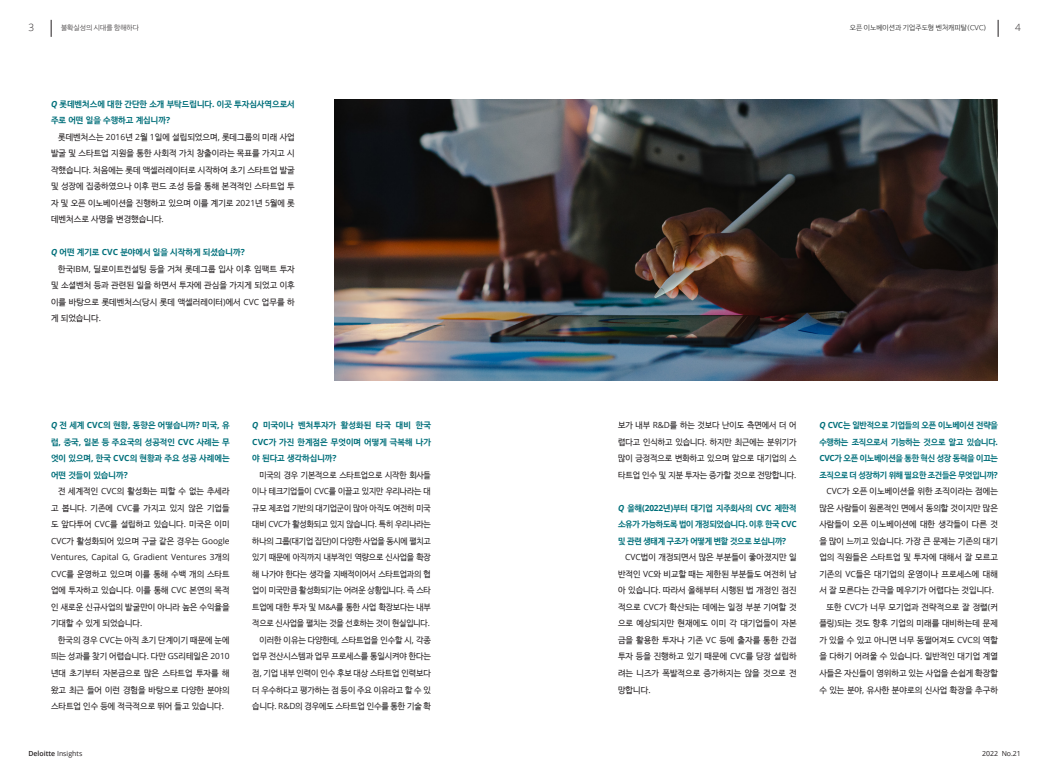
<style>
.page{position:relative;width:1049px;height:780px;background:#fff}
.page>*{position:absolute;margin:0;border:0;box-sizing:border-box;transform-origin:0 0}
.t1{font:300 10px "Open Sans";color:#231f20}
.t2{font:8.5px/16.5px "Nanum Barun Gothic";color:#231f20;text-align:justify}
.t3{font:700 8.5px/16.5px "Nanum Barun Gothic";color:#006f7a;text-align:justify}
.t4{font:8.5px/16.5px "Nanum Barun Gothic";color:#231f20;text-align:justify;scale:.96 1}
.t5{font:300 7px "Nanum Barun Gothic";color:#000}
.t6{font:600 7px "Open Sans";color:#231f20}
.t7{font:300 7px "Nanum Barun Gothic";color:#231f20}
.t8{font:7px "Open Sans";letter-spacing:-.005em;color:#231f20}
.s1{font-family:"Open Sans";font-style:italic}
.s2{font-family:"Open Sans"}
.s3{font-weight:400}
</style>
<div class="page">
<svg style="left:51px;top:20px;width:1px;height:17px"></svg>
<svg style="left:998px;top:20px;width:1px;height:17px"></svg>
<img style="left:334px;top:99px;width:664px;height:281px">
<p class="t5" style="left:850px;top:24px;width:138px">오픈 이노베이션과 기업주도형 벤처캐피탈(CVC)</p>
<p class="t1" style="left:28px;top:21px;width:7px">3</p>
<p class="t7" style="left:61px;top:25px;width:80px">불확실성의 시대를 항해하다</p>
<p class="t1" style="left:1015px;top:21px;width:7px">4</p>
<p class="t3" style="left:51px;top:96px;width:245px"><span class="s1">Q</span> 롯데벤처스에 대한 간단한 소개 부탁드립니다<span class="s2">.</span> 이곳 투자심사역으로서 주로 어떤 일을 수행하고 계십니까<span class="s2">?</span></p>
<p class="t2" style="left:51px;top:129px;width:245px;text-indent:7px">롯데벤처스는 <span class="s2">2016</span>년 <span class="s2">2</span>월 <span class="s2">1</span>일에 설립되었으며<span class="s2">,</span> 롯데그룹의 미래 사업 발굴 및 스타트업 지원을 통한 사회적 가치 창출이라는 목표를 가지고 시 작했습니다<span class="s2">.</span> 처음에는 롯데 액셀러레이터로 시작하여 초기 스타트업 발굴 및 성장에 집중하였으나 이후 펀드 조성 등을 통해 본격적인 스타트업 투 자 및 오픈 이노베이션을 진행하고 있으며 이를 계기로 <span class="s2">2021</span>년 <span class="s2">5</span>월에 롯 데벤처스로 사명을 변경했습니다<span class="s2">.</span></p>
<p class="t3" style="left:51px;top:244px;width:195px"><span class="s1">Q</span> 어떤 계기로 <span class="s2">CVC</span> 분야에서 일을 시작하게 되셨습니까<span class="s2">?</span></p>
<p class="t2" style="left:51px;top:261px;width:245px;text-indent:7px">한국<span class="s2">IBM,</span> 딜로이트컨설팅 등을 거쳐 롯데그룹 입사 이후 임팩트 투자 및 소셜벤처 등과 관련된 일을 하면서 투자에 관심을 가지게 되었고 이후 이를 바탕으로 롯데벤처스<span class="s2">(</span>당시 롯데 액셀러레이터<span class="s2">)</span>에서 <span class="s2">CVC</span> 업무를 하 게 되었습니다<span class="s2">.</span></p>
<p class="t3" style="left:51px;top:418px;width:180px"><span class="s1">Q</span> 전 세계 <span class="s2">CVC</span>의 현황<span class="s2">,</span> 동향은 어떻습니까<span class="s2">?</span> 미국<span class="s2">,</span> 유 럽<span class="s2">,</span> 중국<span class="s2">,</span> 일본 등 주요국의 성공적인 <span class="s2">CVC</span> 사례는 무 엇이 있으며<span class="s2">,</span> 한국 <span class="s2">CVC</span>의 현황과 주요 성공 사례에는 어떤 것들이 있습니까<span class="s2">?</span></p>
<p class="t2" style="left:51px;top:483px;width:180px;text-indent:7px">전 세계적인 <span class="s2">CVC</span>의 활성화는 피할 수 없는 추세라 고 봅니다<span class="s2">.</span> 기존에 <span class="s2">CVC</span>를 가지고 있지 않은 기업들 도 앞다투어 <span class="s2">CVC</span>를 설립하고 있습니다<span class="s2">.</span> 미국은 이미 <span class="s2">CVC</span>가 활성화되어 있으며 구글 같은 경우는 <span class="s2">Google Ventures, Capital G, Gradient Ventures 3</span>개의 <span class="s2">CVC</span>를 운영하고 있으며 이를 통해 수백 개의 스타트 업에 투자하고 있습니다<span class="s2">.</span> 이를 통해 <span class="s2">CVC</span> 본연의 목적 인 새로운 신규사업의 발굴만이 아니라 높은 수익율을 기대할 수 있게 되었습니다<span class="s2">.</span></p>
<p class="t2" style="left:51px;top:632px;width:180px;text-indent:7px">한국의 경우 <span class="s2">CVC</span>는 아직 초기 단계이기 때문에 눈에 띄는 성과를 찾기 어렵습니다<span class="s2">.</span> 다만 <span class="s2">GS</span>리테일은 <span class="s2">2010 </span>년대 초기부터 자본금으로 많은 스타트업 투자를 해 왔고 최근 들어 이런 경험을 바탕으로 다양한 분야의 스타트업 인수 등에 적극적으로 뛰어 들고 있습니다<span class="s2">.</span></p>
<p class="t6" style="left:28px;top:748px;width:56px">Deloitte <span class="s3">Insights</span></p>
<p class="t3" style="left:252px;top:418px;width:180px"><span class="s1">Q</span> 미국이나 벤처투자가 활성화된 타국 대비 한국 <span class="s2">CVC</span>가 가진 한계점은 무엇이며 어떻게 극복해 나가 야 된다고 생각하십니까<span class="s2">?</span></p>
<p class="t4" style="left:252px;top:467px;width:188px;text-indent:7px">미국의 경우 기본적으로 스타트업으로 시작한 회사들 이나 테크기업들이 <span class="s2">CVC</span>를 이끌고 있지만 우리나라는 대 규모 제조업 기반의 대기업군이 많아 아직도 여전히 미국 대비 <span class="s2">CVC</span>가 활성화되고 있지 않습니다<span class="s2">.</span> 특히 우리나라는 하나의 그룹<span class="s2">(</span>대기업 집단<span class="s2">)</span>이 다양한 사업을 동시에 펼치고 있기 때문에 아직까지 내부적인 역량으로 신사업을 확장 해 나가야 한다는 생각을 지배적이어서 스타트업과의 협 업이 미국만큼 활성화되기는 어려운 상황입니다<span class="s2">.</span> 즉 스타 트업에 대한 투자 및 <span class="s2">M&amp;A</span>를 통한 사업 확장보다는 내부 적으로 신사업을 펼치는 것을 선호하는 것이 현실입니다<span class="s2">.</span></p>
<p class="t2" style="left:252px;top:632px;width:180px;text-indent:7px">이러한 이유는 다양한데<span class="s2">,</span> 스타트업을 인수할 시<span class="s2">,</span> 각종 업무 전산시스템과 업무 프로세스를 통일시켜야 한다는 점<span class="s2">,</span> 기업 내부 인력이 인수 후보 대상 스타트업 인력보다 더 우수하다고 평가하는 점 등이 주요 이유라고 할 수 있 습니다<span class="s2">. R&amp;D</span>의 경우에도 스타트업 인수를 통한 기술 확</p>
<p class="t2" style="left:618px;top:417px;width:180px">보가 내부 <span class="s2">R&amp;D</span>를 하는 것보다 난이도 측면에서 더 어 렵다고 인식하고 있습니다<span class="s2">.</span> 하지만 최근에는 분위기가 많이 긍정적으로 변화하고 있으며 앞으로 대기업의 스 타트업 인수 및 지분 투자는 증가할 것으로 전망합니다<span class="s2">.</span></p>
<p class="t3" style="left:618px;top:500px;width:180px"><span class="s1">Q</span> 올해<span class="s2">(2022</span>년<span class="s2">)</span>부터 대기업 지주회사의 <span class="s2">CVC</span> 제한적 소유가 가능하도록 법이 개정되었습니다<span class="s2">.</span> 이후 한국 <span class="s2">CVC </span>및 관련 생태계 구조가 어떻게 변할 것으로 보십니까<span class="s2">?</span></p>
<p class="t2" style="left:618px;top:549px;width:180px;text-indent:7px"><span class="s2">CVC</span>법이 개정되면서 많은 부분들이 좋아졌지만 일 반적인 <span class="s2">VC</span>와 비교할 때는 제한된 부분들도 여전히 남 아 있습니다<span class="s2">.</span> 따라서 올해부터 시행된 법 개정인 점진 적으로 <span class="s2">CVC</span>가 확산되는 데에는 일정 부분 기여할 것 으로 예상되지만 현재에도 이미 각 대기업들이 자본 금을 활용한 투자나 기존 <span class="s2">VC</span> 등에 출자를 통한 간접 투자 등을 진행하고 있기 때문에 <span class="s2">CVC</span>를 당장 설립하 려는 니즈가 폭발적으로 증가하지는 않을 것으로 전 망합니다<span class="s2">.</span></p>
<p class="t3" style="left:819px;top:418px;width:180px"><span class="s1">Q</span> <span class="s2">CVC</span>는 일반적으로 기업들의 오픈 이노베이션 전략을 수행하는 조직으로서 기능하는 것으로 알고 있습니다<span class="s2">.<br>CVC</span>가 오픈 이노베이션을 통한 혁신 성장 동력을 이끄는 조직으로 더 성장하기 위해 필요한 조건들은 무엇입니까<span class="s2">?</span></p>
<p class="t2" style="left:819px;top:483px;width:180px;text-indent:7px"><span class="s2">CVC</span>가 오픈 이노베이션을 위한 조직이라는 점에는 많은 사람들이 원론적인 면에서 동의할 것이지만 많은 사람들이 오픈 이노베이션에 대한 생각들이 다른 것 을 많이 느끼고 있습니다<span class="s2">.</span> 가장 큰 문제는 기존의 대기 업의 직원들은 스타트업 및 투자에 대해서 잘 모르고 기존의 <span class="s2">VC</span>들은 대기업의 운영이나 프로세스에 대해 서 잘 모른다는 간극을 메우기가 어렵다는 것입니다<span class="s2">.</span></p>
<p class="t2" style="left:819px;top:599px;width:180px;text-indent:7px">또한 <span class="s2">CVC</span>가 너무 모기업과 전략적으로 잘 정렬<span class="s2">(</span>커 플링<span class="s2">)</span>되는 것도 향후 기업의 미래를 대비하는데 문제 가 있을 수 있고 아니면 너무 동떨어져도 <span class="s2">CVC</span>의 역할 을 다하기 어려울 수 있습니다<span class="s2">.</span> 일반적인 대기업 계열 사들은 자신들이 영위하고 있는 사업을 손쉽게 확장할 수 있는 분야<span class="s2">,</span> 유사한 분야로의 신사업 확장을 추구하</p>
<p class="t8" style="left:982px;top:748px;width:40px">2022 No.21</p>
</div>
